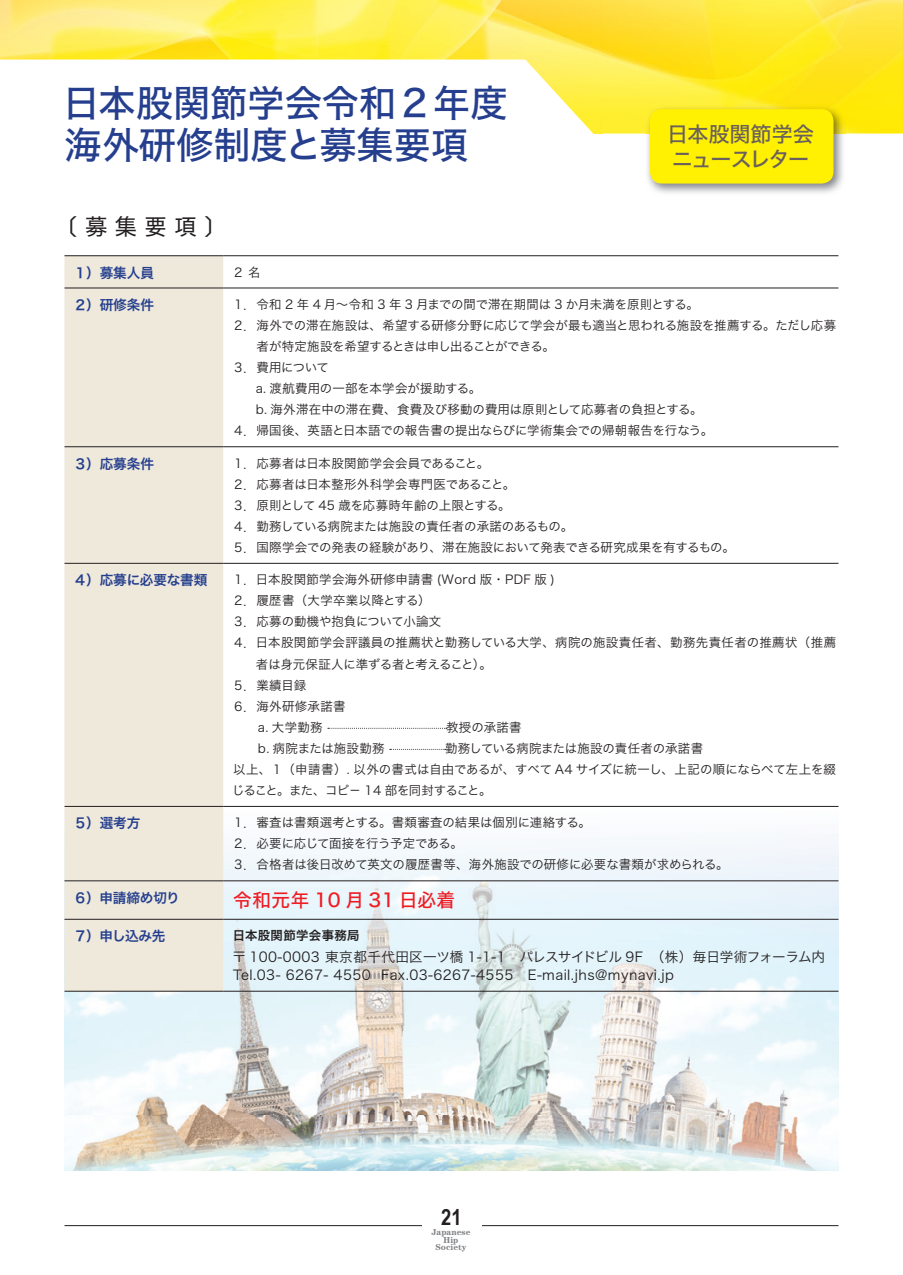
<style>
.page{position:relative;width:903px;height:1275px;background:#fff}
.page>*{position:absolute;margin:0;border:0;box-sizing:border-box;transform-origin:0 0}
.t1{font:37.27px/42.2px "Hira Kaku Std W5";color:#253f8e}
.t2{font:22.4px "Hira Kaku Std W4";color:#231f20}
.t3{font:700 22.4px "Arial Narrow";color:#231f20}
.t4{font:21px/24.8px "Hira Kaku Std W5";letter-spacing:-.04em;color:#6a605c}
.t5{font:18.55px "Hira Kaku Std W5";letter-spacing:.03em;color:#ee1d23}
.t6{font:13.65px/17.3px "Hira Kaku Std W3";letter-spacing:.03em;color:#231f20}
.t7{font:13.65px "Hira Kaku Std W6";color:#253f8e}
.t8{font:12.42px/21px "Hira Kaku Std W3";color:#231f20}
.t9{font:12.42px "Hira Kaku Std W3";letter-spacing:.03em;color:#231f20}
.t10{font:12.42px "Hira Kaku Std W3";letter-spacing:.035em;color:#231f20}
.t11{font:12.42px "Hira Kaku Std W3";letter-spacing:-.045em;color:#231f20}
.t12{font:12.42px "Hira Kaku Std W3";letter-spacing:-.065em;color:#231f20}
.t13{font:12.42px "Hira Kaku Std W3";letter-spacing:-.025em;color:#231f20}
.t14{font:12.42px "Hira Kaku Std W6";letter-spacing:.03em;color:#231f20}
.t15{font:700 8.75px/7.5px "Century Std";color:#808285;text-align:center}
</style>
<div class="page">
<img style="left:0;top:0;width:903px;height:134px">
<svg style="left:0;top:60px;width:595px;height:74px"></svg>
<img style="left:64px;top:805px;width:774px;height:366px">
<div style="left:64px;top:256px;width:159px;height:735px;background:#efe9dc"></div>
<hr style="left:64px;top:255px;width:159px;height:1px;background:#231f20">
<hr style="left:223px;top:255px;width:615px;height:1px;background:#231f20">
<hr style="left:64px;top:288px;width:159px;height:1px;background:#231f20">
<hr style="left:223px;top:288px;width:615px;height:1px;background:#231f20">
<hr style="left:64px;top:446px;width:159px;height:1px;background:#231f20">
<hr style="left:223px;top:446px;width:615px;height:1px;background:#231f20">
<hr style="left:64px;top:563px;width:159px;height:1px;background:#231f20">
<hr style="left:223px;top:563px;width:615px;height:1px;background:#231f20">
<hr style="left:64px;top:806px;width:159px;height:1px;background:#231f20">
<hr style="left:223px;top:806px;width:615px;height:1px;background:#231f20">
<hr style="left:64px;top:880px;width:159px;height:1px;background:#231f20">
<hr style="left:223px;top:880px;width:615px;height:1px;background:#231f20">
<hr style="left:64px;top:919px;width:159px;height:1px;background:#231f20">
<hr style="left:223px;top:919px;width:615px;height:1px;background:#231f20">
<hr style="left:64px;top:991px;width:159px;height:1px;background:#231f20">
<hr style="left:223px;top:991px;width:615px;height:1px;background:#231f20">
<svg style="left:328px;top:728px;width:119px;height:1px"></svg>
<svg style="left:390px;top:749px;width:56px;height:1px"></svg>
<hr style="left:64px;top:1225px;width:774px;height:1px;background:#231f20">
<div style="left:422px;top:1205px;width:59px;height:60px;background:#fff"></div>
<img style="left:645px;top:104px;width:200px;height:89px">
<div style="left:650px;top:109px;width:183px;height:75px;background:#fff101;border-radius:12px"></div>
<h1 class="t1" style="left:63px;top:82px;width:446px">日本股関節学会令和2年度海外研修制度と募集要項</h1>
<h3 class="t4" style="left:667px;top:122px;width:148px">日本股関節学会ニュースレター</h3>
<h2 class="t2" style="left:55px;top:210px;width:173px">〔 募 集 要 項 〕</h2>
<p class="t7" style="left:73px;top:262px;width:82px">１）募集人員</p>
<p class="t8" style="left:232px;top:261px;width:30px">２ 名</p>
<p class="t7" style="left:73px;top:294px;width:82px">２）研修条件</p>
<p class="t8" style="left:232px;top:293px;width:468px">１．令和 2 年 4 月～令和 3 年 3 月までの間で滞在期間は 3 か月未満を原則とする。</p>
<p class="t8" style="left:232px;top:315px;width:605px">２． 海外での滞在施設は、希望する研修分野に応じて学会が最も適当と思われる施設を推薦する。ただし応募</p>
<p class="t11" style="left:256px;top:337px;width:300px">者が特定施設を希望するときは申し出ることができる。</p>
<p class="t8" style="left:232px;top:357px;width:98px">３．費用について</p>
<p class="t8" style="left:256px;top:378px;width:227px">a. 渡航費用の一部を本学会が援助する。</p>
<p class="t8" style="left:256px;top:399px;width:448px">b. 海外滞在中の滞在費、食費及び移動の費用は原則として応募者の負担とする。</p>
<p class="t8" style="left:232px;top:420px;width:482px">４．帰国後、英語と日本語での報告書の提出ならびに学術集会での帰朝報告を行なう。</p>
<p class="t7" style="left:73px;top:453px;width:82px">３）応募条件</p>
<p class="t8" style="left:232px;top:452px;width:504px">１．応募者は日本股関節学会会員であること。<br>２．応募者は日本整形外科学会専門医であること。<br>３．原則として 45 歳を応募時年齢の上限とする。<br>４．勤務している病院または施設の責任者の承諾のあるもの。<br>５．国際学会での発表の経験があり、滞在施設において発表できる研究成果を有するもの。</p>
<p class="t7" style="left:73px;top:570px;width:136px">４）応募に必要な書類</p>
<p class="t9" style="left:232px;top:570px;width:324px">１．日本股関節学会海外研修申請書 (Word 版・PDF 版 )</p>
<p class="t9" style="left:232px;top:591px;width:200px">２．履歴書（大学卒業以降とする）</p>
<p class="t8" style="left:232px;top:611px;width:211px">３．応募の動機や抱負について小論文</p>
<p class="t10" style="left:232px;top:633px;width:605px">４． 日本股関節学会評議員の推薦状と勤務している大学、病院の施設責任者、勤務先責任者の推薦状（推薦</p>
<p class="t13" style="left:256px;top:654px;width:237px">者は身元保証人に準ずる者と考えること）。</p>
<p class="t8" style="left:232px;top:674px;width:76px">５．業績目録</p>
<p class="t9" style="left:232px;top:697px;width:115px">６．海外研修承諾書</p>
<p class="t8" style="left:258px;top:716px;width:122px">a. 大学勤務 　　　　</p>
<p class="t8" style="left:446px;top:716px;width:77px">教授の承諾書</p>
<p class="t8" style="left:258px;top:737px;width:447px">b. 病院または施設勤務 　　　　 勤務している病院または施設の責任者の承諾書</p>
<p class="t8" style="left:233px;top:759px;width:604px">以上、１（申請書）. 以外の書式は自由であるが、すべて A4 サイズに統一し、上記の順にならべて左上を綴</p>
<p class="t12" style="left:232px;top:781px;width:261px">じること。また、コピ－ 14 部を同封すること。</p>
<p class="t7" style="left:73px;top:813px;width:69px">５）選考方</p>
<p class="t8" style="left:232px;top:812px;width:498px">１．審査は書類選考とする。書類審査の結果は個別に連絡する。<br>２．必要に応じて面接を行う予定である。<br>３．合格者は後日改めて英文の履歴書等、海外施設での研修に必要な書類が求められる。</p>
<p class="t7" style="left:73px;top:887px;width:108px">６）申請締め切り</p>
<h3 class="t5" style="left:233px;top:886px;width:223px">令和元年 10 月 31 日必着</h3>
<p class="t7" style="left:73px;top:925px;width:94px">７）申し込み先</p>
<p class="t14" style="left:233px;top:926px;width:128px">日本股関節学会事務局</p>
<p class="t6" style="left:233px;top:948px;width:594px">〒 100-0003 東京都千代田区一ツ橋 1-1-1　パレスサイドビル 9F　（株）毎日学術フォーラム内<br>Tel.03- 6267- 4550 Fax.03-6267-4555　E-mail.jhs@mynavi.jp</p>
<h2 class="t3" style="left:441px;top:1200px;width:22px">21</h2>
<p class="t15" style="left:432px;top:1228px;width:40px">Japanese<br>Hip<br>Society</p>
</div>
